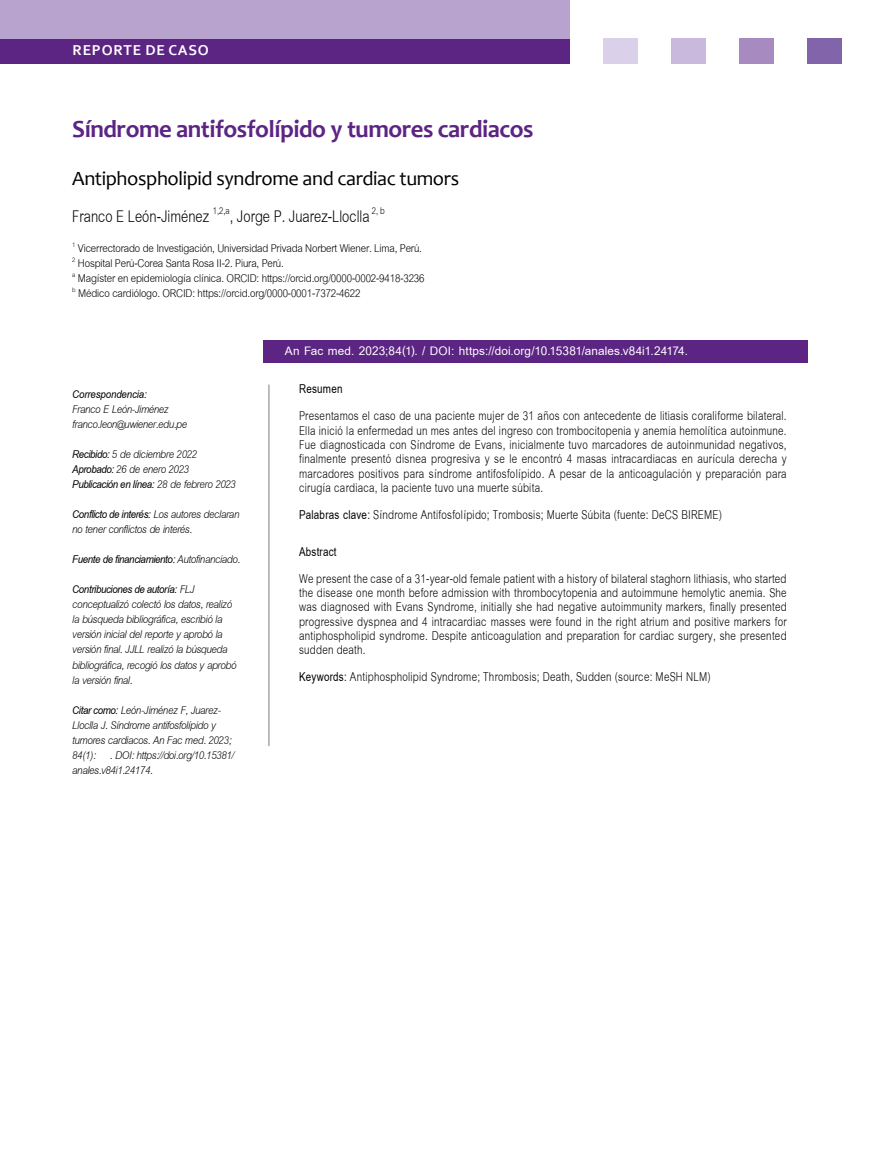
<style>
.page{position:relative;width:893px;height:1174px;background:#fff}
.page>*{position:absolute;margin:0;border:0;box-sizing:border-box;transform-origin:0 0}
.t1{font:24.75px "Cordia UPC";color:#000;scale:.8 1}
.t2{font:700 24.75px "Candara";letter-spacing:-.02em;color:#5c2483}
.t3{font:20.25px "Candara";letter-spacing:-.02em;color:#000}
.t4{font:18.75px/14.2px "Cordia UPC";letter-spacing:.015em;color:#000;text-align:justify;scale:.8 1}
.t5{font:700 18.75px "Cordia UPC";letter-spacing:.015em;color:#000;scale:.8 1}
.t6{font:700 18px "Cordia UPC";letter-spacing:.005em;color:#fff}
.t7{font:italic 16.5px/15px "Cordia UPC";letter-spacing:-.025em;color:#000;scale:.9 1}
.t8{font:16.5px/15px "Cordia UPC";letter-spacing:-.01em;color:#000;scale:.9 1}
.t9{font:italic 700 16.5px/30px "Cordia UPC";letter-spacing:-.025em;color:#000;scale:.9 1}
.t10{font:700 15px "Corbel";letter-spacing:.05em;color:#fff}
.s1{font-weight:700}
.s2{font-weight:400}
</style>
<div class="page">
<div style="left:808px;top:38px;width:34px;height:26px;background:#8164a9"></div>
<div style="left:604px;top:38px;width:34px;height:26px;background:#dbd0e9"></div>
<div style="left:672px;top:38px;width:34px;height:26px;background:#c9b9dc"></div>
<div style="left:740px;top:38px;width:34px;height:26px;background:#a78ac0"></div>
<div style="left:0;top:38px;width:570px;height:26px;background:#5c2483"></div>
<div style="left:0;top:0;width:570px;height:38px;background:#b8a2ce"></div>
<div style="left:264px;top:340px;width:544px;height:23px;background:#5c2483"></div>
<hr style="left:269px;top:385px;width:1px;height:361px;background:#7c7b7b">
<p class="t10" style="left:73px;top:41px;width:138px">REPORTE DE CASO</p>
<h1 class="t2" style="left:72px;top:113px;width:463px">Síndrome antifosfolípido y tumores cardiacos</h1>
<p class="t3" style="left:72px;top:166px;width:388px">Antiphospholipid syndrome and cardiac tumors</p>
<h1 class="t1" style="left:72px;top:200px;width:392px">Franco E León-Jiménez <sup>1,2,a</sup>, Jorge P. Juarez-Lloclla <sup>2,</sup> <sup>b</sup></h1>
<p class="t8" style="left:72px;top:241px;width:393px"><sup>1</sup> Vicerrectorado de Investigación, Universidad Privada Norbert Wiener. Lima, Perú.<br><sup>2</sup> Hospital Perú-Corea Santa Rosa II-2. Piura, Perú.<br><sup>a</sup> Magíster en epidemiología clínica. ORCID: https://orcid.org/0000-0002-9418-3236 <sup>b</sup> Médico cardiólogo. ORCID: https://orcid.org/0000-0001-7372-4622</p>
<p class="t9" style="left:72px;top:380px;width:84px">Correspondencia:</p>
<p class="t7" style="left:72px;top:402px;width:129px">Franco E León-Jiménez franco.leon@uwiener.edu.pe</p>
<p class="t7" style="left:72px;top:447px;width:183px"><span class="s1">Recibido:</span> 5 de diciembre 2022<br><span class="s1">Aprobado:</span> 26 de enero 2023<br><span class="s1">Publicación en línea:</span> 28 de febrero 2023</p>
<p class="t7" style="left:72px;top:507px;width:187px"><span class="s1">Conflicto de interés:</span> Los autores declaran no tener conflictos de interés.</p>
<p class="t9" style="left:72px;top:545px;width:188px">Fuente de financiamiento: <span class="s2">Autofinanciado.<br></span>Contribuciones de autoría: <span class="s2">FLJ</span></p>
<p class="t7" style="left:72px;top:597px;width:184px">conceptualizó colectó los datos, realizó la búsqueda bibliográfica, escribió la versión inicial del reporte y aprobó la versión final. JJLL realizó la búsqueda bibliográfica, recogió los datos y aprobó la versión final.</p>
<p class="t7" style="left:72px;top:702px;width:181px"><span class="s1">Citar como:</span> León-Jiménez F, Juarez-Lloclla J. Síndrome antifosfolípido y tumores cardiacos. An Fac med. 2023; 84(1): . DOI: https://doi.org/10.15381/ anales.v84i1.24174.</p>
<p class="t6" style="left:285px;top:340px;width:405px">An Fac med. 2023;84(1). / DOI: https://doi.org/10.15381/anales.v84i1.24174.</p>
<p class="t5" style="left:299px;top:378px;width:56px">Resumen</p>
<p class="t4" style="left:299px;top:409px;width:611px">Presentamos el caso de una paciente mujer de 31 años con antecedente de litiasis coraliforme bilateral.<br>Ella inició la enfermedad un mes antes del ingreso con trombocitopenia y anemia hemolítica autoinmune.<br>Fue diagnosticada con Síndrome de Evans, inicialmente tuvo marcadores de autoinmunidad negativos, finalmente presentó disnea progresiva y se le encontró 4 masas intracardiacas en aurícula derecha y marcadores positivos para síndrome antifosfolípido. A pesar de la anticoagulación y preparación para cirugía cardiaca, la paciente tuvo una muerte súbita.</p>
<p class="t4" style="left:299px;top:496px;width:530px;line-height:37px"><span class="s1">Palabras clave:</span> Síndrome Antifosfolípido; Trombosis; Muerte Súbita (fuente: DeCS BIREME)<br><span class="s1">Abstract</span></p>
<p class="t4" style="left:299px;top:572px;width:611px">We present the case of a 31-year-old female patient with a history of bilateral staghorn lithiasis, who started the disease one month before admission with thrombocytopenia and autoimmune hemolytic anemia. She was diagnosed with Evans Syndrome, initially she had negative autoimmunity markers, finally presented progressive dyspnea and 4 intracardiac masses were found in the right atrium and positive markers for antiphospholipid syndrome. Despite anticoagulation and preparation for cardiac surgery, she presented sudden death.</p>
<p class="t4" style="left:299px;top:670px;width:516px"><span class="s1">Keywords:</span> Antiphospholipid Syndrome; Thrombosis; Death, Sudden (source: MeSH NLM)</p>
</div>
